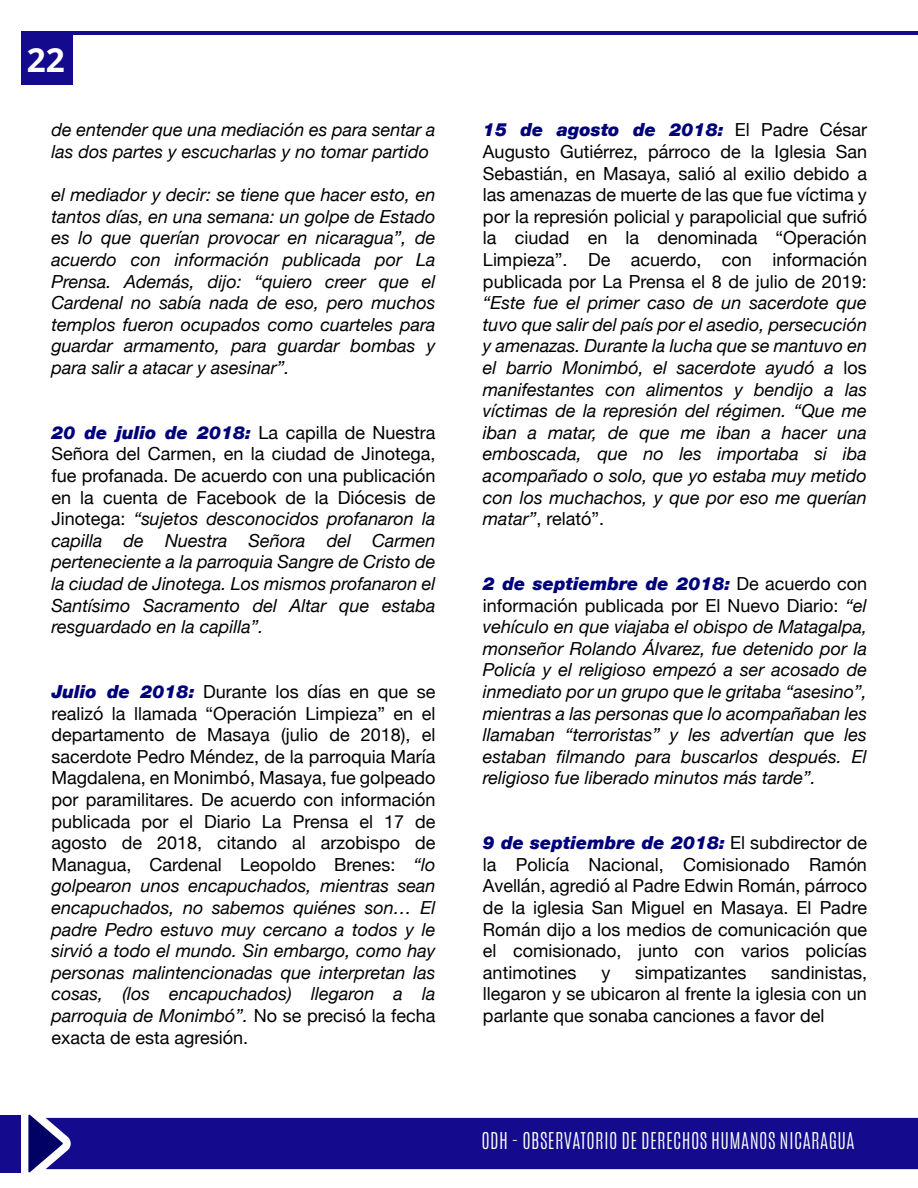
<style>
.page{position:relative;width:918px;height:1188px;background:#fff}
.page>*{position:absolute;margin:0;border:0;box-sizing:border-box;transform-origin:0 0}
.t1{font:700 33.3px "Open Sans";color:#fff}
.t2{font:300 19.35px "Antonio";letter-spacing:.02em;color:#fff}
.t3{font:italic 18px/21.6px "Helvetica Neue";color:#000;text-align:justify}
.t4{font:18px/21.6px "Helvetica Neue";color:#000;text-align:justify}
.s1{font-weight:900;color:#00007a}
.s2{font-style:normal}
.s3{font-weight:900;font-style:italic;color:#00007a}
.s4{font-style:italic}
</style>
<div class="page">
<hr style="left:21px;top:31px;width:897px;height:3px;background:#130a8e">
<div style="left:21px;top:33px;width:52px;height:52px;background:#130a8e"></div>
<div style="left:63px;top:1118px;width:855px;height:51px;background:#130a8e"></div>
<svg style="left:28px;top:1115px;width:35px;height:57px"></svg>
<div style="left:0;top:1115px;width:20px;height:57px;background:#130a8e"></div>
<h1 class="t1" style="left:27px;top:37px;width:40px">22</h1>
<p class="t3" style="left:51px;top:120px;width:386px">de entender que una mediación es para sentar a las dos partes y escucharlas y no tomar partido</p>
<p class="t3" style="left:51px;top:185px;width:386px">el mediador y decir: se tiene que hacer esto, en tantos días, en una semana: un golpe de Estado es lo que querían provocar en nicaragua”, de acuerdo con información publicada por La Prensa. Además, dijo: “quiero creer que el Cardenal no sabía nada de eso, pero muchos templos fueron ocupados como cuarteles para guardar armamento, para guardar bombas y para salir a atacar y asesinar”.</p>
<p class="t3" style="left:51px;top:423px;width:386px"><span class="s1">20 de julio de 2018:</span> <span class="s2">La capilla de Nuestra Señora del Carmen, en la ciudad de Jinotega, fue profanada. De acuerdo con una publicación en la cuenta de Facebook de la Diócesis de Jinotega:</span> “sujetos desconocidos profanaron la capilla de Nuestra Señora del Carmen perteneciente a la parroquia Sangre de Cristo de la ciudad de Jinotega. Los mismos profanaron el Santísimo Sacramento del Altar que estaba resguardado en la capilla”.</p>
<p class="t4" style="left:51px;top:682px;width:386px"><span class="s3">Julio de 2018:</span> Durante los días en que se realizó la llamada “Operación Limpieza” en el departamento de Masaya (julio de 2018), el sacerdote Pedro Méndez, de la parroquia María Magdalena, en Monimbó, Masaya, fue golpeado por paramilitares. De acuerdo con información publicada por el Diario La Prensa el 17 de agosto de 2018, citando al arzobispo de Managua, Cardenal Leopoldo Brenes: <span class="s4">“lo golpearon unos encapuchados, mientras sean encapuchados, no sabemos quiénes son… El padre Pedro estuvo muy cercano a todos y le sirvió a todo el mundo. Sin embargo, como hay personas malintencionadas que interpretan las cosas, (los encapuchados) llegaron a la parroquia de Monimbó”.</span> No se precisó la fecha exacta de esta agresión.</p>
<p class="t4" style="left:483px;top:120px;width:386px"><span class="s3">15 de agosto de 2018:</span> El Padre César Augusto Gutiérrez, párroco de la Iglesia San Sebastián, en Masaya, salió al exilio debido a las amenazas de muerte de las que fue víctima y por la represión policial y parapolicial que sufrió la ciudad en la denominada “Operación Limpieza”. De acuerdo, con información publicada por La Prensa el 8 de julio de 2019:</p>
<p class="t3" style="left:483px;top:293px;width:386px">“Este fue el primer caso de un sacerdote que tuvo que salir del país por el asedio, persecución y amenazas. Durante la lucha que se mantuvo en el barrio Monimbó, el sacerdote ayudó a <span class="s2">los </span>manifestantes con alimentos y bendijo a las víctimas de la represión del régimen. “Que me iban a matar, de que me iban a hacer una emboscada, que no les importaba si iba acompañado o solo, que yo estaba muy metido con los muchachos, y que por eso me querían matar”<span class="s2">, relató”.</span></p>
<p class="t3" style="left:483px;top:574px;width:386px"><span class="s1">2 de septiembre de 2018:</span> <span class="s2">De acuerdo con información publicada por El Nuevo Diario:</span> “el vehículo en que viajaba el obispo de Matagalpa, monseñor Rolando Álvarez, fue detenido por la Policía y el religioso empezó a ser acosado de inmediato por un grupo que le gritaba “asesino”, mientras a las personas que lo acompañaban les llamaban “terroristas” y les advertían que les estaban filmando para buscarlos después. El religioso fue liberado minutos más tarde”.</p>
<p class="t4" style="left:483px;top:833px;width:386px"><span class="s3">9 de septiembre de 2018:</span> El subdirector de la Policía Nacional, Comisionado Ramón Avellán, agredió al Padre Edwin Román, párroco de la iglesia San Miguel en Masaya. El Padre Román dijo a los medios de comunicación que el comisionado, junto con varios policías antimotines</p>
<p class="t4" style="left:483px;top:963px;width:386px;text-indent:288px">sandinistas, llegaron y se ubicaron al frente la iglesia con un parlante que sonaba canciones a favor del</p>
<p class="t4" style="left:601px;top:963px;width:10px">y</p>
<p class="t4" style="left:635px;top:963px;width:113px">simpatizantes</p>
<p class="t2" style="left:482px;top:1127px;width:375px">ODH - OBSERVATORIO DE DERECHOS HUMANOS NICARAGUA</p>
</div>
